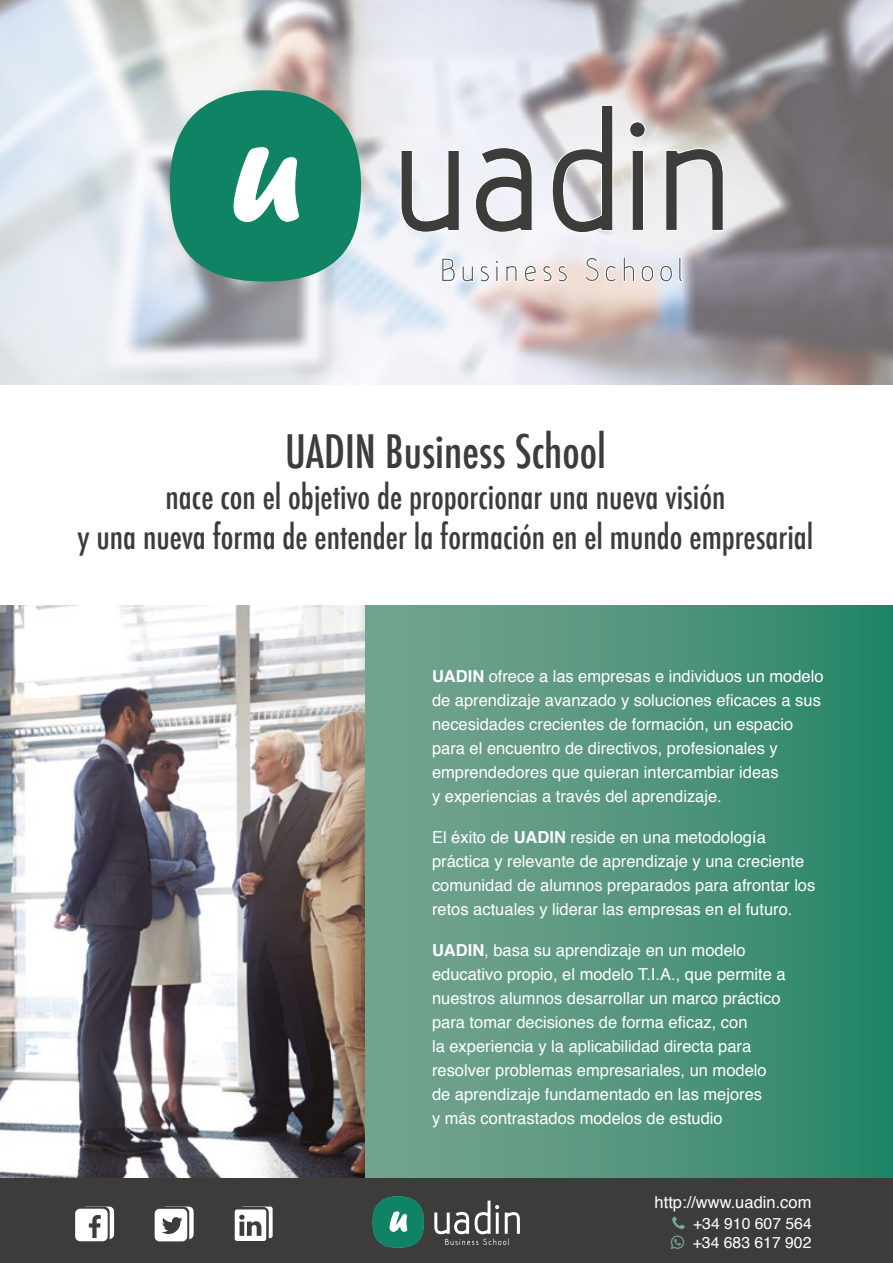
<style>
.page{position:relative;width:893px;height:1263px;background:#fff}
.page>*{position:absolute;margin:0;border:0;box-sizing:border-box;transform-origin:0 0}
.t1{font:500 condensed 45px "Futura";color:#3c3c3b}
.t2{font:500 condensed 33px/40.5px "Futura";color:#3c3c3b;text-align:center}
.t3{font:16.5px/24px "Helvetica";color:#fff}
.t4{font:16.5px "Verdana";color:#fff}
.t5{font:15.75px/19.6px "Helvetica";color:#fff}
.s1{font-weight:700}
</style>
<div class="page">
<div style="left:0;top:1178px;width:893px;height:85px;background:#3c3c3b"></div>
<svg style="left:434px;top:1200px;width:86px;height:46px"></svg>
<svg style="left:372px;top:1196px;width:52px;height:52px"></svg>
<svg style="left:73px;top:1207px;width:37px;height:36px"></svg>
<svg style="left:75px;top:1206px;width:39px;height:35px"></svg>
<svg style="left:153px;top:1207px;width:36px;height:36px"></svg>
<svg style="left:155px;top:1206px;width:39px;height:35px"></svg>
<svg style="left:232px;top:1207px;width:37px;height:36px"></svg>
<svg style="left:235px;top:1206px;width:38px;height:35px"></svg>
<div style="left:357px;top:606px;width:536px;height:572px;background:linear-gradient(to right,#7da692,#278669)"></div>
<img style="left:0;top:0;width:893px;height:385px">
<svg style="left:401px;top:150px;width:59px;height:83px"></svg>
<svg style="left:475px;top:146px;width:57px;height:87px"></svg>
<svg style="left:551px;top:105px;width:62px;height:128px"></svg>
<svg style="left:629px;top:122px;width:17px;height:109px"></svg>
<svg style="left:665px;top:148px;width:59px;height:83px;background:#a6a6a7"></svg>
<svg style="left:441px;top:254px;width:15px;height:28px"></svg>
<svg style="left:462px;top:260px;width:37px;height:22px"></svg>
<svg style="left:505px;top:265px;width:12px;height:17px"></svg>
<svg style="left:524px;top:265px;width:12px;height:17px"></svg>
<svg style="left:542px;top:265px;width:26px;height:17px"></svg>
<svg style="left:584px;top:257px;width:15px;height:25px"></svg>
<svg style="left:605px;top:265px;width:12px;height:17px"></svg>
<svg style="left:623px;top:257px;width:12px;height:25px"></svg>
<svg style="left:641px;top:265px;width:13px;height:17px"></svg>
<svg style="left:660px;top:265px;width:12px;height:17px"></svg>
<svg style="left:678px;top:257px;width:5px;height:25px"></svg>
<svg style="left:170px;top:90px;width:191px;height:192px;background:#459b85"></svg>
<img style="left:0;top:606px;width:364px;height:572px">
<h1 class="t1" style="left:285px;top:423px;width:322px">UADIN Business School</h1>
<h2 class="t2" style="left:78px;top:476px;width:737px">nace con el objetivo de proporcionar una nueva visión<br>y una nueva forma de entender la formación en el mundo empresarial</h2>
<p class="t3" style="left:432px;top:665px;width:393px"><span class="s1">UADIN</span> ofrece a las empresas e individuos un modelo de aprendizaje avanzado y soluciones eficaces a sus necesidades crecientes de formación, un espacio para el encuentro de directivos, profesionales y emprendedores que quieran intercambiar ideas<br>y experiencias a través del aprendizaje.</p>
<p class="t3" style="left:432px;top:826px;width:385px">El éxito de <span class="s1">UADIN</span> reside en una metodología práctica y relevante de aprendizaje y una creciente comunidad de alumnos preparados para afrontar los retos actuales y liderar las empresas en el futuro.</p>
<p class="t3" style="left:432px;top:939px;width:355px"><span class="s1">UADIN</span>, basa su aprendizaje en un modelo educativo propio, el modelo T.I.A., que permite a nuestros alumnos desarrollar un marco práctico para tomar decisiones de forma eficaz, con<br>la experiencia y la aplicabilidad directa para resolver problemas empresariales, un modelo de aprendizaje fundamentado en las mejores<br>y más contrastados modelos de estudio</p>
<p class="t3" style="left:655px;top:1190px;width:158px">http://www.uadin.com</p>
<p class="t5" style="left:693px;top:1214px;width:121px">+34 910 607 564 +34 683 617 902</p>
<p class="t4" style="left:612px;top:1226px;width:182px">Tlf: +34 902 103 237</p>
</div>
